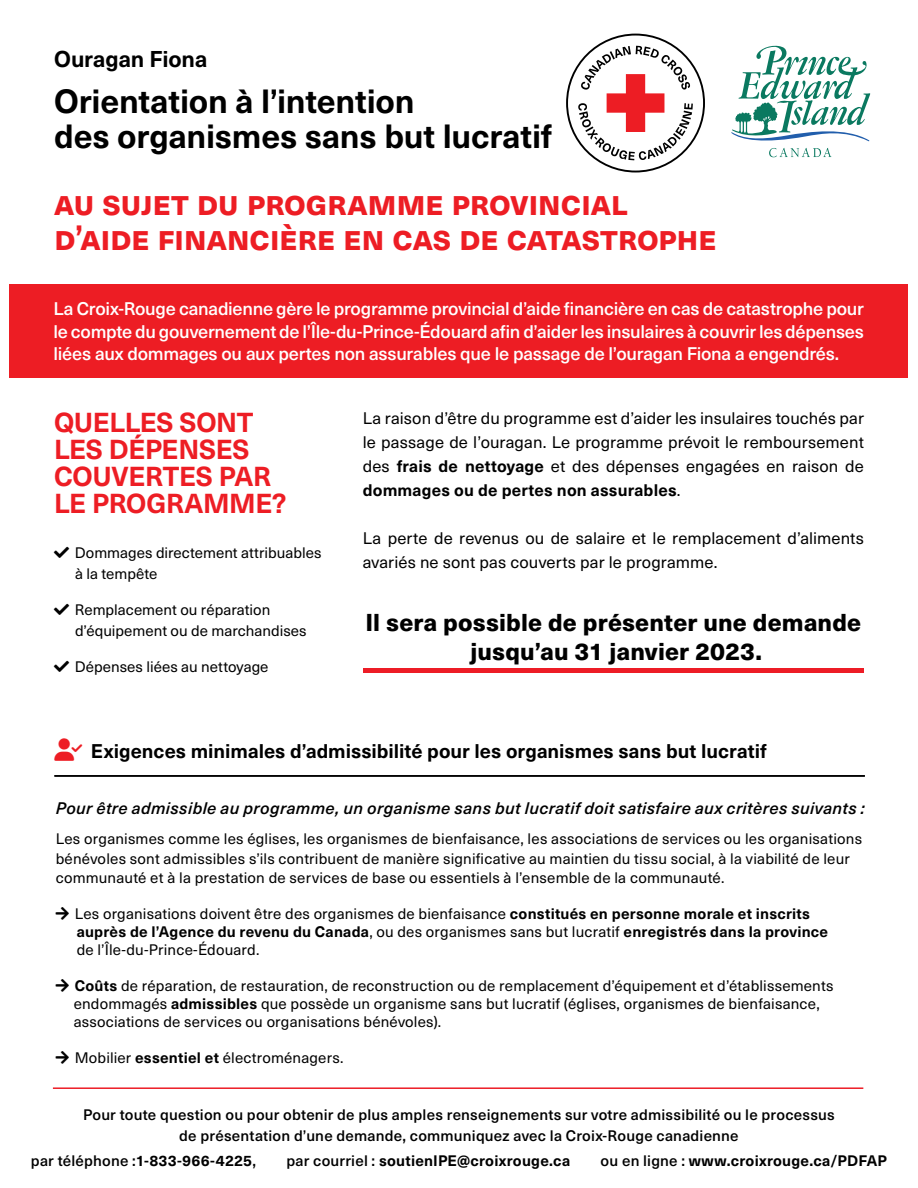
<style>
.page{position:relative;width:918px;height:1188px;background:#fff}
.page>*{position:absolute;margin:0;border:0;box-sizing:border-box;transform-origin:0 0}
.t1{font:700 34.5px/34.5px "Neue Haas Unica W1 G";letter-spacing:-.01em;color:#ed1d24}
.t2{font:700 33px/34.5px "Neue Haas Unica W1 G";letter-spacing:-.005em;color:#000}
.t3{font:700 27px/27px "Neue Haas Unica W1 G";letter-spacing:-.015em;color:#ed1d24}
.t4{font:800 24px/28.5px "Neue Haas Unica W1 G";letter-spacing:.005em;color:#000;text-align:center}
.t5{font:700 22.5px "Neue Haas Unica W1 G";color:#000}
.t6{font:700 19.5px "Neue Haas Unica W1 G";letter-spacing:.005em;color:#000}
.t7{font:500 18px/22.5px "Neue Haas Unica W1 G";letter-spacing:-.015em;color:#fff;text-align:justify}
.t8{font:16.5px/24px "Neue Haas Unica W1 G";letter-spacing:.005em;color:#000;text-align:justify}
.t9{font:italic 500 16.5px "Neue Haas Unica W1 G";letter-spacing:.02em;color:#000}
.t10{font:15px/18px "Neue Haas Unica W1 G";letter-spacing:.01em;color:#000}
.t11{font:500 15px/21px "Neue Haas Unica W1 G";letter-spacing:.015em;color:#000;text-align:center}
.t12{font:700 15px "Neue Haas Unica W1 G";letter-spacing:.01em;color:#000}
.s1{font-weight:700}
.s2{color:#ed1d24}
.s3{font-weight:500}
</style>
<div class="page">
<hr style="left:54px;top:775px;width:811px;height:2px;background:#000">
<svg style="left:731px;top:45px;width:139px;height:112px"></svg>
<div style="left:10px;top:284px;width:898px;height:93px;background:#ed1d24"></div>
<svg style="left:566px;top:34px;width:139px;height:138px"></svg>
<hr style="left:363px;top:668px;width:501px;height:4px;background:#ed1c26">
<hr style="left:53px;top:1087px;width:810px;height:2px;background:#ed1c26">
<h3 class="t5" style="left:54px;top:42px;width:155px">Ouragan Fiona</h3>
<h2 class="t2" style="left:54px;top:82px;width:500px">Orientation à l’intention<br>des organismes sans but lucratif</h2>
<h1 class="t1" style="left:54px;top:184px;width:664px">au sujet du programme provincial d’aide financière en cas de catastrophe</h1>
<p class="t7" style="left:54px;top:296px;width:812px">La Croix-Rouge canadienne gère le programme provincial d’aide financière en cas de catastrophe pour le compte du gouvernement de l’Île-du-Prince-Édouard afin d’aider les insulaires à couvrir les dépenses liées aux dommages ou aux pertes non assurables que le passage de l’ouragan Fiona a engendrés.</p>
<h3 class="t3" style="left:54px;top:407px;width:234px">QUELLES SONT<br>LES DÉPENSES<br>COUVERTES PAR<br>LE PROGRAMME?</h3>
<p class="t10" style="left:75px;top:542px;width:248px;line-height:21px">Dommages directement attribuables à la tempête</p>
<p class="t10" style="left:75px;top:599px;width:233px;line-height:21px">Remplacement ou réparation d’équipement ou de marchandises</p>
<p class="t10" style="left:75px;top:657px;width:195px">Dépenses liées au nettoyage</p>
<p class="t8" style="left:363px;top:406px;width:503px">La raison d’être du programme est d’aider les insulaires touchés par le passage de l’ouragan. Le programme prévoit le remboursement des <span class="s1">frais de nettoyage</span> et des dépenses engagées en raison de <span class="s1">dommages ou de pertes non assurables</span>.</p>
<p class="t8" style="left:363px;top:526px;width:503px">La perte de revenus ou de salaire et le remplacement d’aliments avariés ne sont pas couverts par le programme.</p>
<h3 class="t4" style="left:365px;top:607px;width:497px">Il sera possible de présenter une demande jusqu’au 31 janvier 2023.</h3>
<h3 class="t6" style="left:54px;top:736px;width:714px"><span class="s2">▲</span> Exigences minimales d’admissibilité pour les organismes sans but lucratif</h3>
<p class="t9" style="left:56px;top:796px;width:811px">Pour être admissible au programme, un organisme sans but lucratif doit satisfaire aux critères suivants :</p>
<p class="t10" style="left:56px;top:828px;width:808px;line-height:19.5px">Les organismes comme les églises, les organismes de bienfaisance, les associations de services ou les organisations bénévoles sont admissibles s’ils contribuent de manière significative au maintien du tissu social, à la viabilité de leur communauté et à la prestation de services de base ou essentiels à l’ensemble de la communauté.</p>
<p class="t10" style="left:77px;top:904px;width:753px;text-indent:-21px">□▼ Les organisations doivent être des organismes de bienfaisance <span class="s1">constitués en personne morale et inscrits auprès de l’Agence du revenu du Canada</span>, ou des organismes sans but lucratif <span class="s1">enregistrés dans la province </span>de l’Île-du-Prince-Édouard.</p>
<p class="t10" style="left:74px;top:976px;width:761px;text-indent:-18px">□▼ <span class="s1">Coûts</span> de réparation, de restauration, de reconstruction ou de remplacement d’équipement et d’établissements endommagés <span class="s1">admissibles</span> que possède un organisme sans but lucratif (églises, organismes de bienfaisance, associations de services ou organisations bénévoles).</p>
<p class="t10" style="left:56px;top:1048px;width:289px">□▼ Mobilier <span class="s1">essentiel et</span> électroménagers.</p>
<p class="t11" style="left:83px;top:1103px;width:753px">Pour toute question ou pour obtenir de plus amples renseignements sur votre admissibilité ou le processus de présentation d’une demande, communiquez avec la Croix-Rouge canadienne</p>
<p class="t11" style="left:31px;top:1150px;width:227px">par téléphone :<span class="s1">1-833-966-4225</span>,</p>
<p class="t12" style="left:286px;top:1150px;width:285px"><span class="s3">par courriel :</span> soutienIPE@croixrouge.ca</p>
<p class="t12" style="left:601px;top:1150px;width:288px"><span class="s3">ou en ligne :</span> www.croixrouge.ca/PDFAP</p>
</div>
